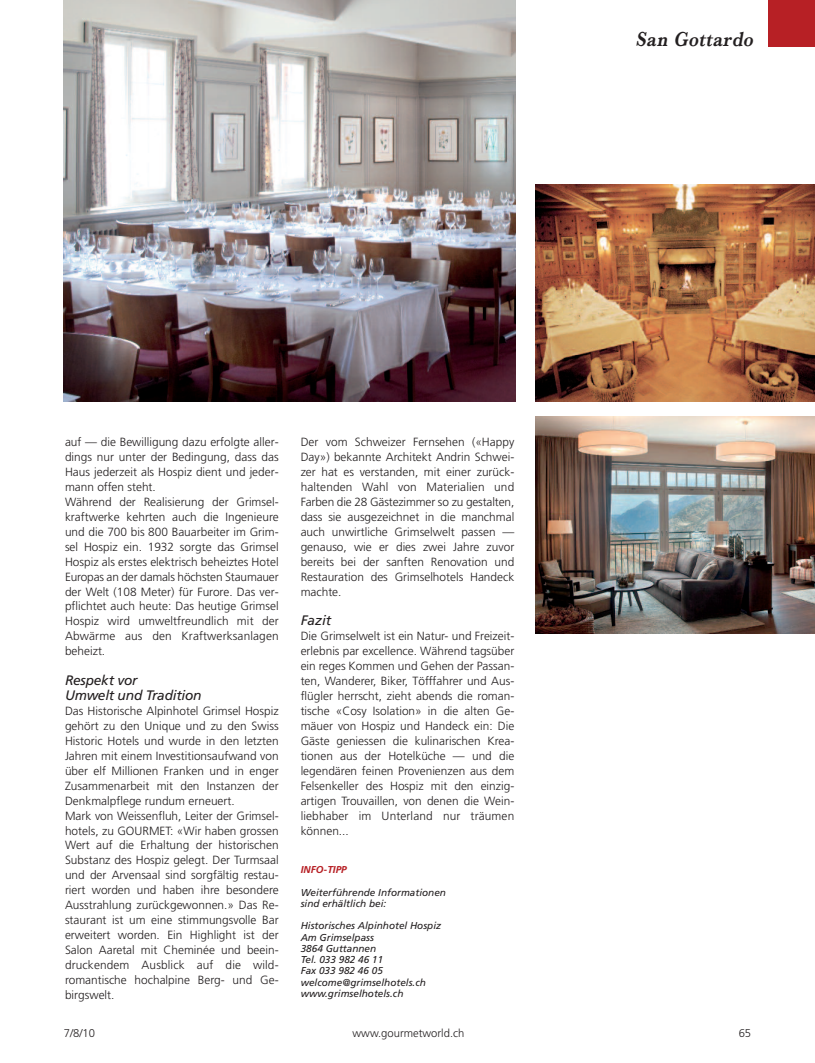
<style>
.page{position:relative;width:815px;height:1063px;background:#fff}
.page>*{position:absolute;margin:0;border:0;box-sizing:border-box;transform-origin:0 0}
.t1{font:italic 600 21.25px "Baskerville";color:#231f20;scale:.85 1}
.t2{font:italic 13.75px/14.9px "Frutiger";letter-spacing:-.015em;color:#231f20}
.t3{font:300 11.88px/15px "Frutiger";color:#231f20}
.t4{font:300 11.25px "Frutiger";color:#231f20}
.t5{font:italic 10px/11.2px "Frutiger";color:#231f20}
.t6{font:italic 700 10px "Frutiger";color:#b72025}
</style>
<div class="page">
<div style="left:768px;top:0;width:47px;height:46px;background:#b72025"></div>
<img style="left:64px;top:0;width:452px;height:401px">
<img style="left:535px;top:184px;width:280px;height:217px">
<img style="left:535px;top:416px;width:280px;height:217px">
<h1 class="t1" style="left:635px;top:26px;width:145px">San Gottardo</h1>
<p class="t3" style="left:65px;top:435px;width:215px">auf — die Bewilligung dazu erfolgte aller&shy;dings nur unter der Bedingung, dass das Haus jederzeit als Hospiz dient und jeder&shy;mann offen steht.<br>Während der Realisierung der Grimsel&shy;kraftwerke kehrten auch die Ingenieure und die 700 bis 800 Bauarbeiter im Grim&shy;sel Hospiz ein. 1932 sorgte das Grimsel Hospiz als erstes elektrisch beheiztes Hotel Europas an der damals höchsten Staumauer der Welt (108 Meter) für Furore. Das ver&shy;pflichtet auch heute: Das heutige Grimsel Hospiz wird umweltfreundlich mit der Abwärme aus den Kraftwerksanlagen beheizt.</p>
<p class="t2" style="left:65px;top:674px;width:138px">Respekt vor<br>Umwelt und Tradition</p>
<p class="t3" style="left:65px;top:704px;width:215px">Das Historische Alpinhotel Grimsel Hospiz gehört zu den Unique und zu den Swiss Historic Hotels und wurde in den letzten Jahren mit einem Investitionsaufwand von über elf Millionen Franken und in enger Zusammenarbeit mit den Instanzen der Denkmalpflege rundum erneuert.<br>Mark von Weissenfluh, Leiter der Grimsel&shy;hotels, zu GOURMET: «Wir haben grossen Wert auf die Erhaltung der historischen Substanz des Hospiz gelegt. Der Turmsaal und der Arvensaal sind sorgfältig restau&shy;riert worden und haben ihre besondere Ausstrahlung zurückgewonnen.» Das Re&shy;staurant ist um eine stimmungsvolle Bar erweitert worden. Ein Highlight ist der Salon Aaretal mit Cheminée und beein&shy;druckendem Ausblick auf die wild&shy;romantische hochalpine Berg- und Ge&shy;birgswelt.</p>
<p class="t3" style="left:301px;top:435px;width:215px;text-align:justify">Der vom Schweizer Fernsehen («Happy Day») bekannte Architekt Andrin Schwei&shy;zer hat es verstanden, mit einer zurück&shy;haltenden Wahl von Materialien und Farben die 28 Gästezimmer so zu gestalten, dass sie ausgezeichnet in die manchmal auch unwirtliche Grimselwelt passen — genauso, wie er dies zwei Jahre zuvor bereits bei der sanften Renovation und Restauration des Grimselhotels Handeck machte.</p>
<p class="t2" style="left:301px;top:614px;width:32px">Fazit</p>
<p class="t3" style="left:301px;top:630px;width:215px;text-align:justify">Die Grimselwelt ist ein Natur- und Freizeit&shy;erlebnis par excellence. Während tagsüber ein reges Kommen und Gehen der Passan&shy;ten, Wanderer, Biker, Töfffahrer und Aus&shy;flügler herrscht, zieht abends die roman&shy;tische «Cosy Isolation» in die alten Ge&shy;mäuer von Hospiz und Handeck ein: Die Gäste geniessen die kulinarischen Krea&shy;tionen aus der Hotelküche — und die legendären feinen Provenienzen aus dem Felsenkeller des Hospiz mit den einzig&shy;artigen Trouvaillen, von denen die Wein&shy;liebhaber im Unterland nur träumen können...</p>
<p class="t6" style="left:301px;top:866px;width:48px">INFO-TIPP</p>
<p class="t5" style="left:301px;top:887px;width:147px">Weiterführende Informationen sind erhältlich bei:</p>
<p class="t5" style="left:301px;top:921px;width:142px">Historisches Alpinhotel Hospiz<br>Am Grimselpass<br>3864 Guttannen<br>Tel. 033 982 46 11<br>Fax 033 982 46 05 welcome@grimselhotels.ch www.grimselhotels.ch</p>
<p class="t4" style="left:64px;top:1029px;width:33px">7/8/10</p>
<p class="t4" style="left:353px;top:1029px;width:113px">www.gourmetworld.ch</p>
<p class="t4" style="left:739px;top:1029px;width:14px">65</p>
</div>
